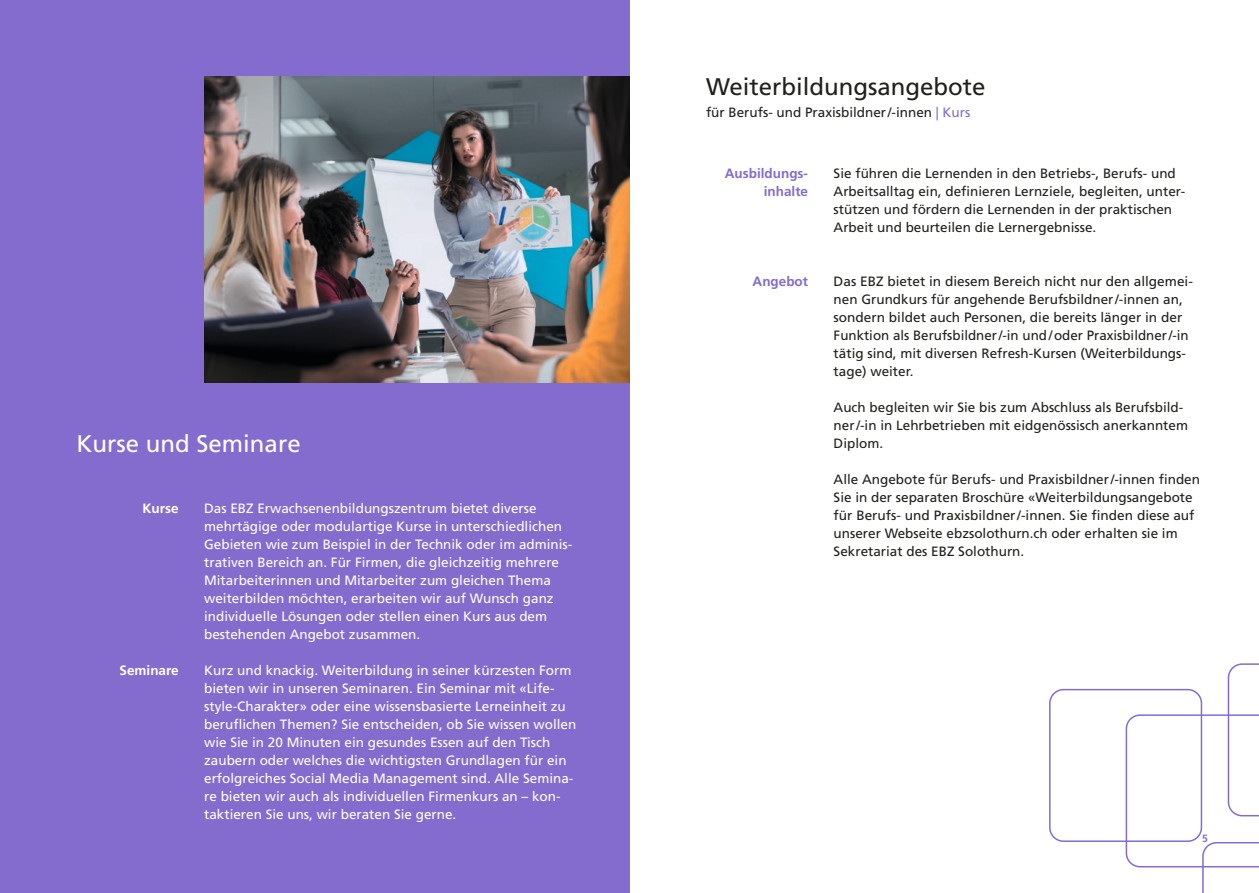
<style>
.page{position:relative;width:1259px;height:893px;background:#fff}
.page>*{position:absolute;margin:0;border:0;box-sizing:border-box;transform-origin:0 0}
.t1{font:24px "Frutiger LT Std";color:#21201c}
.t2{font:24px "Frutiger LT Std";color:#fff}
.t3{font:13.5px/18px "Frutiger LT Std";color:#21201c}
.t4{font:13.5px/18px "Frutiger LT Std";color:#fff}
.t5{font:700 13.5px/18px "Frutiger LT Std";color:#846ccf;text-align:right}
.t6{font:700 13.5px "Frutiger LT Std";color:#fff}
.t7{font:700 10.5px "Frutiger LT Std";color:#846ccf}
.s1{color:#846ccf}
</style>
<div class="page">
<div style="left:0;top:0;width:629px;height:893px;background:#846ccf"></div>
<svg style="left:1049px;top:663px;width:210px;height:230px"></svg>
<img style="left:204px;top:77px;width:425px;height:306px">
<h1 class="t2" style="left:77px;top:429px;width:226px">Kurse und Seminare</h1>
<p class="t6" style="left:143px;top:500px;width:38px">Kurse</p>
<p class="t6" style="left:120px;top:662px;width:61px">Seminare</p>
<p class="t4" style="left:204px;top:499px;width:370px">Das EBZ Erwachsenenbildungszentrum bietet diverse mehrtägige oder modulartige Kurse in unterschiedlichen Gebieten wie zum Beispiel in der Technik oder im adminis&shy;trativen Bereich an. Für Firmen, die gleichzeitig mehrere Mitarbeiterinnen und Mitarbeiter zum gleichen Thema weiterbilden möchten, erarbeiten wir auf Wunsch ganz individuelle Lösungen oder stellen einen Kurs aus dem bestehenden Angebot zusammen.</p>
<p class="t4" style="left:204px;top:661px;width:374px">Kurz und knackig. Weiterbildung in seiner kürzesten Form bieten wir in unseren Seminaren. Ein Seminar mit «Life&shy;style-Charakter» oder eine wissensbasierte Lerneinheit zu beruflichen Themen? Sie entscheiden, ob Sie wissen wollen wie Sie in 20 Minuten ein gesundes Essen auf den Tisch zaubern oder welches die wichtigsten Grundlagen für ein erfolgreiches Social Media Management sind. Alle Semina&shy;re bieten wir auch als individuellen Firmenkurs an – kon&shy;taktieren Sie uns, wir beraten Sie gerne.</p>
<h1 class="t1" style="left:706px;top:72px;width:281px">Weiterbildungsangebote</h1>
<p class="t3" style="left:706px;top:103px;width:266px">für Berufs- und Praxisbildner/-innen <span class="s1">| Kurs</span></p>
<p class="t5" style="left:725px;top:165px;width:85px">Ausbildungs&shy;inhalte</p>
<p class="t5" style="left:752px;top:273px;width:57px">Angebot</p>
<p class="t3" style="left:833px;top:165px;width:353px">Sie führen die Lernenden in den Betriebs-, Berufs- und Arbeitsalltag ein, definieren Lernziele, begleiten, unter&shy;stützen und fördern die Lernenden in der praktischen Arbeit und beurteilen die Lernergebnisse.</p>
<p class="t3" style="left:833px;top:273px;width:361px">Das EBZ bietet in diesem Bereich nicht nur den allgemei&shy;nen Grundkurs für angehende Berufsbildner/-innen an, sondern bildet auch Personen, die bereits länger in der Funktion als Berufsbildner/-in und/oder Praxisbildner/-in tätig sind, mit diversen Refresh-Kursen (Weiterbildungs&shy;tage) weiter.</p>
<p class="t3" style="left:833px;top:399px;width:356px">Auch begleiten wir Sie bis zum Abschluss als Berufsbild&shy;ner/-in in Lehrbetrieben mit eidgenössisch anerkanntem<br>Diplom.</p>
<p class="t3" style="left:833px;top:471px;width:368px">Alle Angebote für Berufs- und Praxisbildner/-innen finden Sie in der separaten Broschüre «Weiterbildungsangebote für Berufs- und Praxisbildner/-innen. Sie finden diese auf unserer Webseite ebzsolothurn.ch oder erhalten sie im Sekretariat des EBZ Solothurn.</p>
<p class="t7" style="left:1202px;top:832px;width:7px">5</p>
</div>
